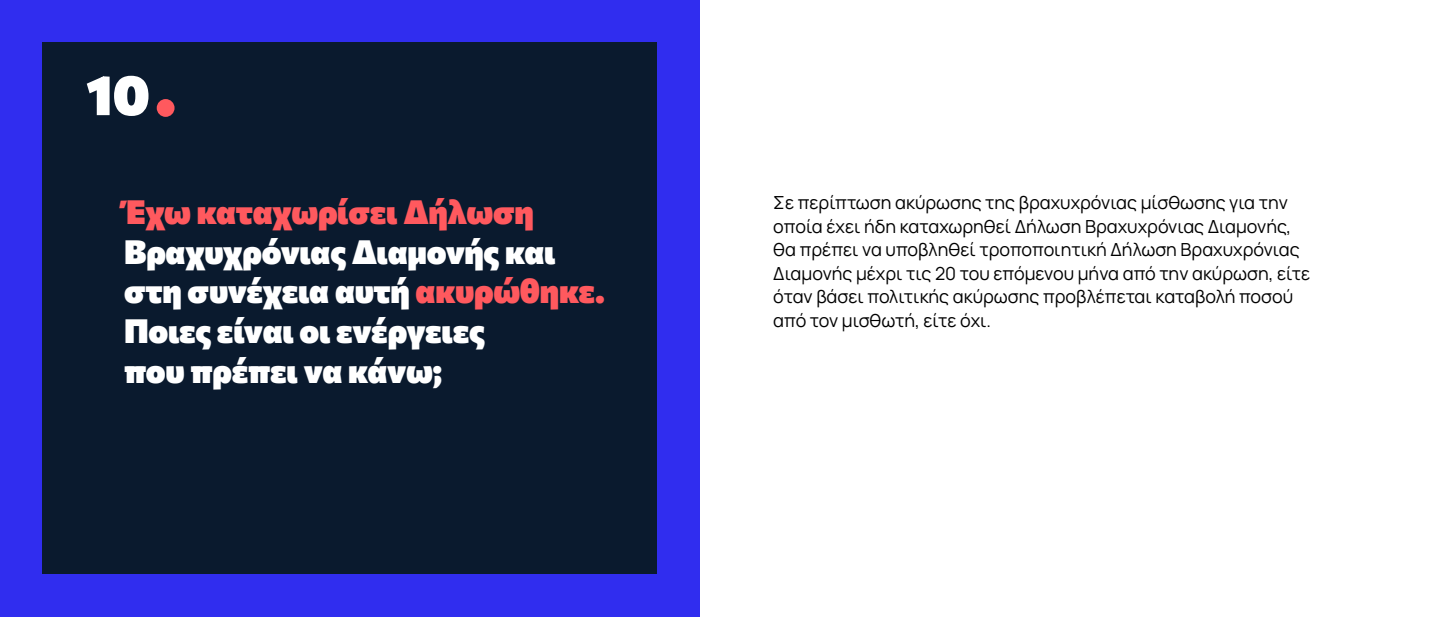
<style>
.page{position:relative;width:1440px;height:617px;background:#fff}
.page>*{position:absolute;margin:0;border:0;box-sizing:border-box;transform-origin:0 0}
.t1{font:100 55.75px "Commissioner";color:#fff}
.t2{font:100 33.2px/39.8px "Commissioner";letter-spacing:-.01em;color:#fff}
.t3{font:100 33.2px "Commissioner";letter-spacing:-.01em;color:#ff595e}
.t4{font:18px/23.5px "Manrope";color:#000}
.s1{color:#ff595e}
</style>
<div class="page">
<div style="left:0;top:0;width:699px;height:617px;background:#302def"></div>
<div style="left:42px;top:42px;width:615px;height:532px;background:#0a1a2e"></div>
<div style="left:157px;top:99px;width:18px;height:18px;background:#ff595e;border-radius:50%"></div>
<h1 class="t1" style="left:86px;top:51px;width:65px">10</h1>
<h2 class="t3" style="left:124px;top:186px;width:411px">Έχω καταχωρίσει Δήλωση</h2>
<h2 class="t2" style="left:124px;top:229px;width:482px">Βραχυχρόνιας Διαμονής και στη συνέχεια αυτή <span class="s1">ακυρώθηκε.<br></span>Ποιες είναι οι ενέργειες<br>που πρέπει να κάνω;</h2>
<p class="t4" style="left:773px;top:190px;width:538px">Σε περίπτωση ακύρωσης της βραχυχρόνιας μίσθωσης για την οποία έχει ήδη καταχωρηθεί Δήλωση Βραχυχρόνιας Διαμονής, θα πρέπει να υποβληθεί τροποποιητική Δήλωση Βραχυχρόνιας Διαμονής μέχρι τις 20 του επόμενου μήνα από την ακύρωση, είτε όταν βάσει πολιτικής ακύρωσης προβλέπεται καταβολή ποσού από τον μισθωτή, είτε όχι.</p>
</div>
